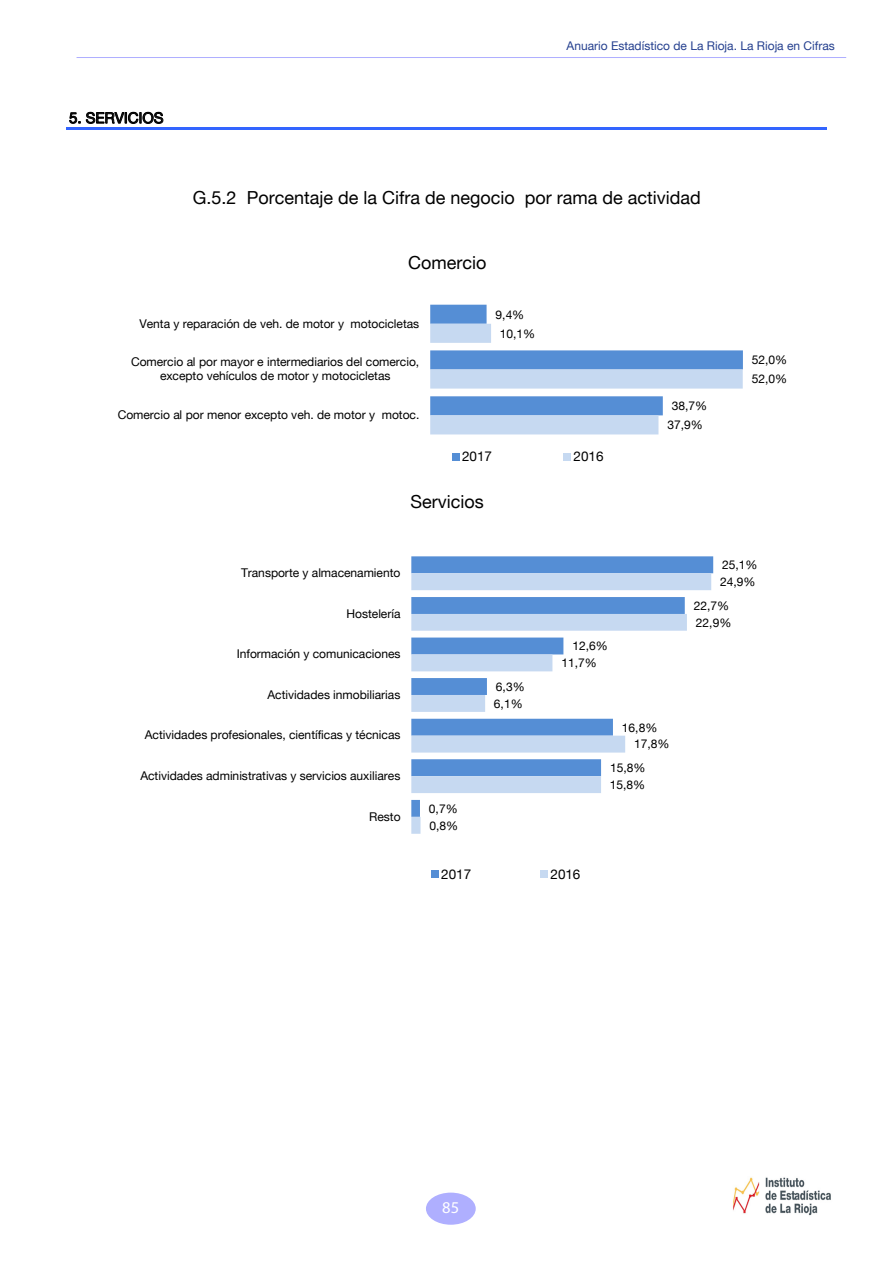
<style>
.page{position:relative;width:893px;height:1263px;background:#fff}
.page>*{position:absolute;margin:0;border:0;box-sizing:border-box;transform-origin:0 0}
.t1{font:18px "Helvetica Neue LT";color:#000}
.t2{font:16.5px "Myriad Pro";color:#fff}
.t3{font:15px "Helvetica Neue LT";color:#000}
.t4{font:13.5px "Helvetica Neue LT";letter-spacing:.005em;color:#000}
.t5{font:12px/14.1px "Helvetica Neue LT";color:#000;text-align:center}
.t6{font:12px "Helvetica Neue LT";color:#25408f}
</style>
<div class="page">
<div style="left:426px;top:1192px;width:50px;height:33px;background:#afafff;border-radius:50%"></div>
<hr style="left:77px;top:57px;width:769px;height:1px;background:#afafff">
<img style="left:733px;top:1177px;width:98px;height:39px">
<svg style="left:70px;top:113px;width:10px;height:11px"></svg>
<svg style="left:86px;top:112px;width:77px;height:12px"></svg>
<hr style="left:66px;top:128px;width:761px;height:2px;background:#3365ff">
<svg style="left:430px;top:305px;width:313px;height:129px"></svg>
<div style="left:452px;top:453px;width:7px;height:7px;background:#558ed5"></div>
<div style="left:563px;top:453px;width:8px;height:7px;background:#c6d9f1"></div>
<div style="left:411px;top:556px;width:302px;height:34px;background:#558ed5"></div>
<svg style="left:411px;top:573px;width:300px;height:261px"></svg>
<div style="left:431px;top:871px;width:7px;height:7px;background:#558ed5"></div>
<div style="left:540px;top:871px;width:7px;height:7px;background:#c6d9f1"></div>
<p class="t3" style="left:69px;top:109px;width:96px">5. SERVICIOS</p>
<p class="t6" style="left:567px;top:38px;width:270px">Anuario Estadístico de La Rioja. La Rioja en Cifras</p>
<p class="t1" style="left:193px;top:186px;width:509px">G.5.2 Porcentaje de la Cifra de negocio por rama de actividad</p>
<p class="t1" style="left:408px;top:252px;width:80px">Comercio</p>
<p class="t5" style="left:140px;top:316px;width:281px">Venta y reparación de veh. de motor y motocicletas</p>
<p class="t5" style="left:131px;top:355px;width:290px">Comercio al por mayor e intermediarios del comercio, excepto vehículos de motor y motocicletas</p>
<p class="t5" style="left:118px;top:408px;width:303px">Comercio al por menor excepto veh. de motor y motoc.</p>
<p class="t5" style="left:496px;top:307px;width:30px">9,4%</p>
<p class="t5" style="left:500px;top:326px;width:37px">10,1%</p>
<p class="t4" style="left:462px;top:448px;width:32px">2017</p>
<p class="t4" style="left:573px;top:448px;width:32px">2016</p>
<p class="t1" style="left:411px;top:491px;width:75px">Servicios</p>
<p class="t5" style="left:672px;top:399px;width:37px">38,7%</p>
<p class="t5" style="left:667px;top:418px;width:37px">37,9%</p>
<p class="t5" style="left:752px;top:353px;width:37px">52,0%</p>
<p class="t5" style="left:752px;top:372px;width:37px">52,0%</p>
<p class="t5" style="left:241px;top:566px;width:161px">Transporte y almacenamiento</p>
<p class="t5" style="left:347px;top:606px;width:56px">Hostelería</p>
<p class="t5" style="left:237px;top:647px;width:165px">Información y comunicaciones</p>
<p class="t5" style="left:267px;top:687px;width:134px">Actividades inmobiliarias</p>
<p class="t5" style="left:145px;top:728px;width:257px">Actividades profesionales, científicas y técnicas</p>
<p class="t5" style="left:140px;top:769px;width:261px">Actividades administrativas y servicios auxiliares</p>
<p class="t5" style="left:369px;top:809px;width:33px">Resto</p>
<p class="t5" style="left:572px;top:639px;width:37px">12,6%</p>
<p class="t5" style="left:496px;top:679px;width:30px">6,3%</p>
<p class="t5" style="left:494px;top:696px;width:30px">6,1%</p>
<p class="t5" style="left:429px;top:801px;width:30px">0,7%</p>
<p class="t5" style="left:429px;top:818px;width:30px">0,8%</p>
<p class="t5" style="left:561px;top:656px;width:37px">11,7%</p>
<p class="t5" style="left:622px;top:720px;width:37px">16,8%</p>
<p class="t5" style="left:610px;top:760px;width:37px">15,8%</p>
<p class="t5" style="left:634px;top:737px;width:37px">17,8%</p>
<p class="t5" style="left:610px;top:777px;width:37px">15,8%</p>
<p class="t4" style="left:441px;top:866px;width:32px">2017</p>
<p class="t4" style="left:550px;top:866px;width:32px">2016</p>
<p class="t5" style="left:722px;top:558px;width:37px">25,1%</p>
<p class="t5" style="left:694px;top:598px;width:37px">22,7%</p>
<p class="t5" style="left:720px;top:575px;width:37px">24,9%</p>
<p class="t5" style="left:696px;top:615px;width:37px">22,9%</p>
<h2 class="t2" style="left:442px;top:1197px;width:18px">85</h2>
</div>
